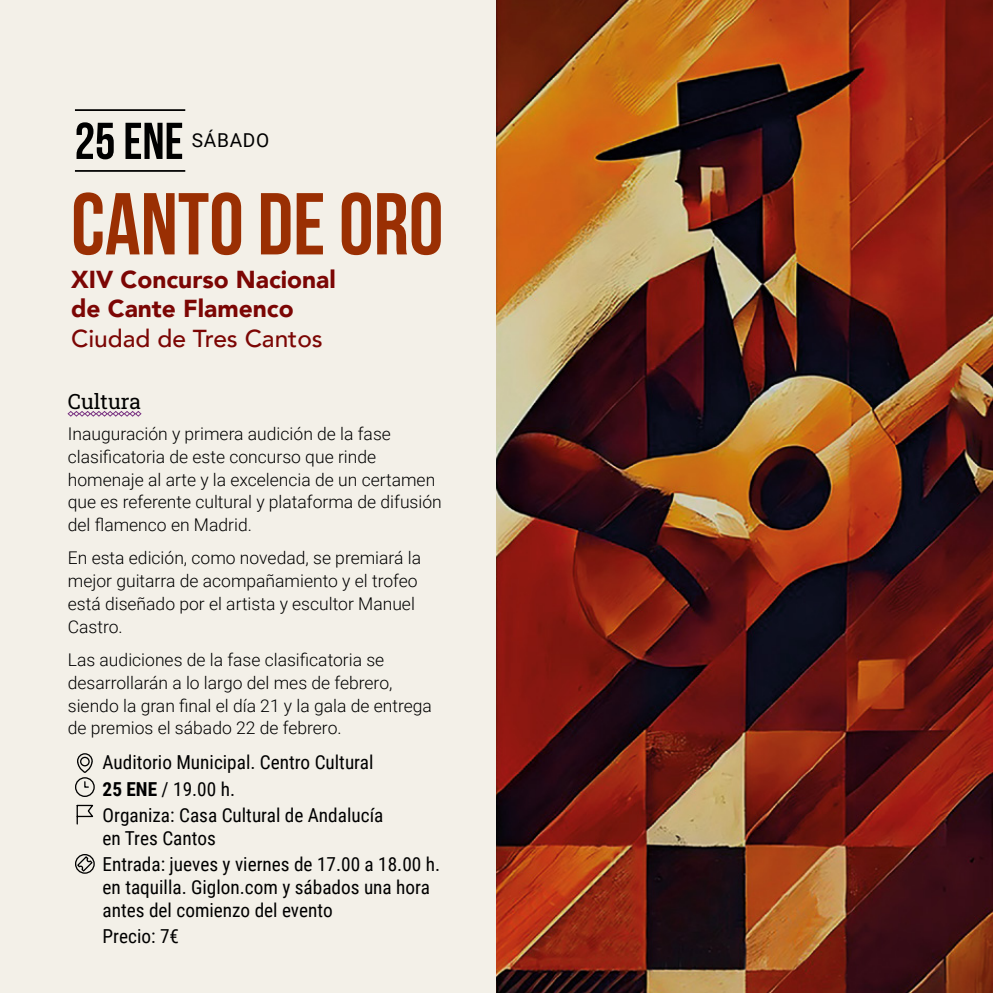
<style>
.page{position:relative;width:993px;height:993px;background:#fff}
.page>*{position:absolute;margin:0;border:0;box-sizing:border-box;transform-origin:0 0}
.t1{font:700 87.5px "Bebas Neue";color:#9a2f03}
.t2{font:700 51.62px "Bebas Neue";color:#000}
.t3{font:900 24.5px/29.8px "Avenir";color:#7c0604}
.t4{font:500 24.5px "Avenir";color:#7c0604}
.t5{font:21px "Roboto Slab";color:#000}
.t6{font:19.25px/26.2px "Roboto Condensed";color:#000}
.t7{font:19.07px "Roboto";letter-spacing:.035em;color:#000}
.t8{font:300 17.5px/22.8px "Roboto";color:#000}
.s1{font-weight:700}
</style>
<div class="page">
<div style="left:0;top:0;width:523px;height:992px;background:#f3f0e8"></div>
<svg style="left:67px;top:411px;width:74px;height:5px"></svg>
<hr style="left:75px;top:109px;width:110px;height:2px;background:#000">
<hr style="left:75px;top:170px;width:110px;height:2px;background:#000">
<img style="left:496px;top:0;width:496px;height:992px">
<svg style="left:75px;top:753px;width:20px;height:44px"></svg>
<svg style="left:75px;top:854px;width:20px;height:20px"></svg>
<svg style="left:76px;top:804px;width:18px;height:21px"></svg>
<h2 class="t2" style="left:74px;top:113px;width:111px">25 ENE</h2>
<p class="t7" style="left:192px;top:127px;width:79px">SÁBADO</p>
<h1 class="t1" style="left:71px;top:176px;width:374px">CANTO DE ORO</h1>
<h3 class="t3" style="left:71px;top:263px;width:266px">XIV Concurso Nacional de Cante Flamenco</h3>
<h3 class="t4" style="left:71px;top:317px;width:253px">Ciudad de Tres Cantos</h3>
<p class="t5" style="left:68px;top:386px;width:75px">Cultura</p>
<p class="t8" style="left:68px;top:421px;width:375px">Inauguración y primera audición de la fase clasificatoria de este concurso que rinde homenaje al arte y la excelencia de un certamen que es referente cultural y plataforma de difusión del flamenco en Madrid.</p>
<p class="t8" style="left:68px;top:546px;width:354px">En esta edición, como novedad, se premiará la mejor guitarra de acompañamiento y el trofeo está diseñado por el artista y escultor Manuel Castro.</p>
<p class="t8" style="left:68px;top:647px;width:365px">Las audiciones de la fase clasificatoria se desarrollarán a lo largo del mes de febrero, siendo la gran final el día 21 y la gala de entrega de premios el sábado 22 de febrero.</p>
<p class="t6" style="left:103px;top:748px;width:282px">Auditorio Municipal. Centro Cultural<br><span class="s1">25 ENE</span> / 19.00 h.<br>Organiza: Casa Cultural de Andalucía</p>
<p class="t6" style="left:103px;top:823px;width:339px">en Tres Cantos<br>Entrada: jueves y viernes de 17.00 a 18.00 h.</p>
<p class="t6" style="left:103px;top:874px;width:329px;line-height:22.8px">en taquilla. Giglon.com y sábados una hora antes del comienzo del evento</p>
<p class="t6" style="left:103px;top:921px;width:78px">Precio: 7€</p>
</div>
